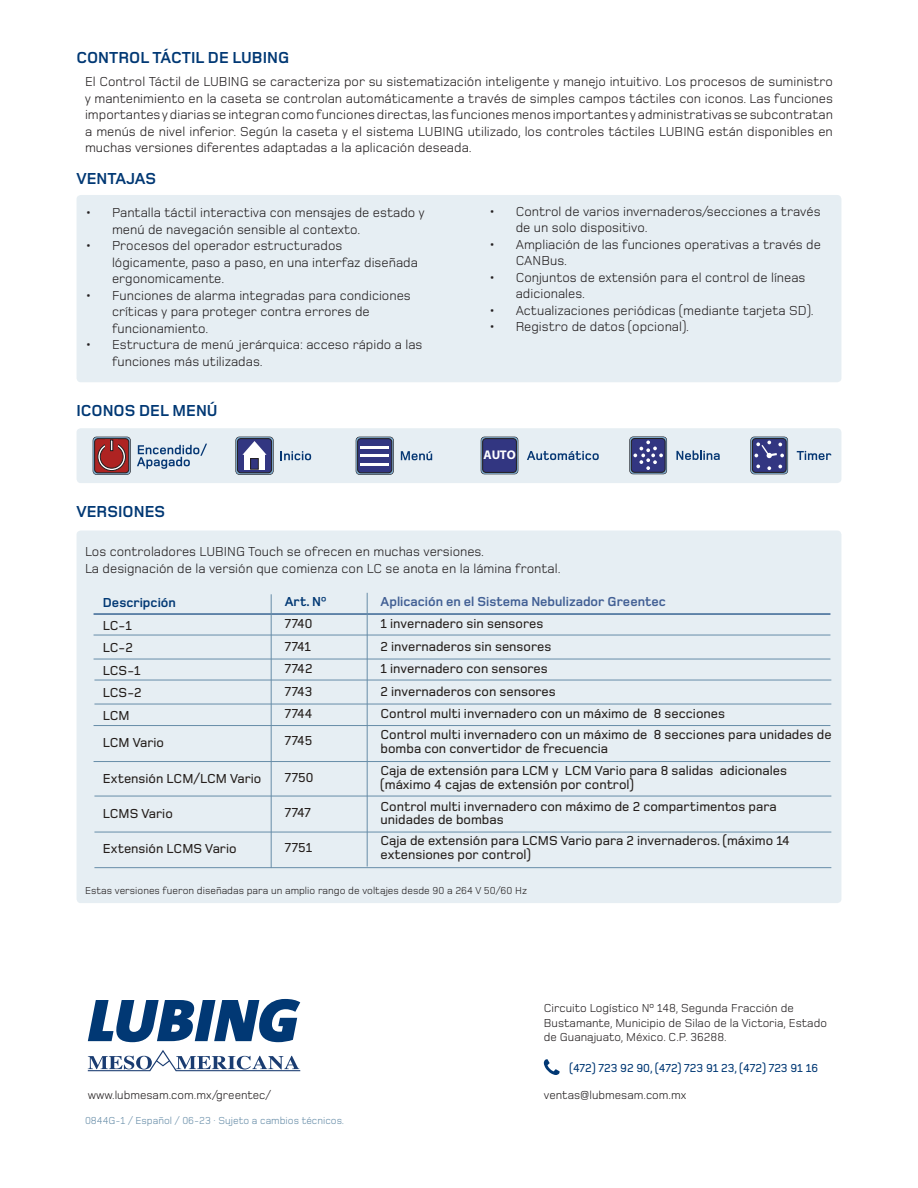
<style>
.page{position:relative;width:918px;height:1188px;background:#fff}
.page>*{position:absolute;margin:0;border:0;box-sizing:border-box;transform-origin:0 0}
.t1{font:700 16.5px "Foundry Monoline";color:#013874}
.t2{font:13.5px/16.5px "Foundry Monoline";color:#231f20}
.t3{font:500 13.5px/13.5px "Foundry Monoline";color:#241e1b}
.t4{font:700 13.5px "Foundry Monoline";color:#415f94}
.t5{font:700 13.5px "Foundry Monoline";color:#013874}
.t6{font:700 12.6px "Myriad Pro";color:#fff}
.t7{font:12px/14.4px "Foundry Monoline";color:#231f20}
.t8{font:500 12px "Foundry Monoline";color:#013874}
.t9{font:10.5px "Foundry Monoline";color:#231f20}
.t10{font:10.5px "Foundry Monoline";color:#678da8}
</style>
<div class="page">
<div style="left:77px;top:195px;width:764px;height:187px;background:#e6eef3;border-radius:4px"></div>
<div style="left:77px;top:428px;width:764px;height:55px;background:#e6eef3;border-radius:4px"></div>
<div style="left:77px;top:531px;width:764px;height:372px;background:#e6eef3;border-radius:4px"></div>
<hr style="left:94px;top:613px;width:736px;height:2px;background:#013874">
<hr style="left:94px;top:635px;width:736px;height:1px;background:#678da8">
<hr style="left:94px;top:725px;width:736px;height:1px;background:#678da8">
<hr style="left:94px;top:659px;width:736px;height:1px;background:#678da8">
<hr style="left:94px;top:761px;width:736px;height:1px;background:#678da8">
<hr style="left:367px;top:593px;width:1px;height:274px;background:#678da8">
<svg style="left:481px;top:437px;width:37px;height:37px"></svg>
<svg style="left:235px;top:437px;width:39px;height:38px"></svg>
<div style="left:244px;top:453px;width:21px;height:16px;background:#fff"></div>
<div style="left:251px;top:459px;width:7px;height:10px;background:#323681"></div>
<svg style="left:356px;top:437px;width:38px;height:38px"></svg>
<hr style="left:360px;top:446px;width:29px;height:3px;background:#fff">
<hr style="left:360px;top:454px;width:29px;height:3px;background:#fff">
<hr style="left:360px;top:463px;width:29px;height:3px;background:#fff">
<svg style="left:93px;top:437px;width:38px;height:38px"></svg>
<svg style="left:629px;top:436px;width:38px;height:38px"></svg>
<svg style="left:750px;top:437px;width:38px;height:37px"></svg>
<svg style="left:527px;top:451px;width:72px;height:9px"></svg>
<svg style="left:281px;top:451px;width:30px;height:9px"></svg>
<svg style="left:401px;top:451px;width:31px;height:9px"></svg>
<svg style="left:137px;top:444px;width:70px;height:25px"></svg>
<svg style="left:676px;top:450px;width:44px;height:10px"></svg>
<svg style="left:797px;top:451px;width:34px;height:9px"></svg>
<hr style="left:94px;top:680px;width:737px;height:1px;background:#678da8">
<hr style="left:94px;top:796px;width:737px;height:1px;background:#678da8">
<hr style="left:94px;top:867px;width:737px;height:1px;background:#678da8">
<hr style="left:94px;top:704px;width:737px;height:1px;background:#678da8">
<hr style="left:94px;top:832px;width:737px;height:1px;background:#678da8">
<hr style="left:271px;top:594px;width:1px;height:274px;background:#678da8">
<svg style="left:544px;top:1059px;width:16px;height:16px"></svg>
<svg style="left:88px;top:999px;width:212px;height:43px"></svg>
<svg style="left:88px;top:1050px;width:212px;height:21px"></svg>
<p class="t1" style="left:77px;top:49px;width:214px">CONTROL TÁCTIL DE LUBING</p>
<p class="t2" style="left:85px;top:73px;width:749px;text-align:justify">El Control Táctil de LUBING se caracteriza por su sistematización inteligente y manejo intuitivo. Los procesos de suministro y mantenimiento en la caseta se controlan automáticamente a través de simples campos táctiles con iconos. Las funciones importantes y diarias se integran como funciones directas, las funciones menos importantes y administrativas se subcontratan a menús de nivel inferior. Según la caseta y el sistema LUBING utilizado, los controles táctiles LUBING están disponibles en muchas versiones diferentes adaptadas a la aplicación deseada.</p>
<p class="t1" style="left:77px;top:170px;width:81px">VENTAJAS</p>
<p class="t2" style="left:112px;top:204px;width:314px;text-indent:-27px">• Pantalla táctil interactiva con mensajes de estado y menú de navegación sensible al contexto.</p>
<p class="t2" style="left:112px;top:237px;width:307px;text-indent:-27px">• Procesos del operador estructurados lógicamente, paso a paso, en una interfaz diseñada ergonomicamente.</p>
<p class="t2" style="left:112px;top:287px;width:300px;text-indent:-27px">• Funciones de alarma integradas para condiciones críticas y para proteger contra errores de funcionamiento.</p>
<p class="t2" style="left:112px;top:336px;width:312px;text-indent:-27px">• Estructura de menú jerárquica: acceso rápido a las funciones más utilizadas.</p>
<p class="t1" style="left:77px;top:402px;width:143px">ICONOS DEL MENÚ</p>
<p class="t2" style="left:516px;top:203px;width:306px;text-indent:-27px">• Control de varios invernaderos/secciones a través de un solo dispositivo.</p>
<p class="t2" style="left:516px;top:236px;width:307px;text-indent:-27px">• Ampliación de las funciones operativas a través de<br>CANBus.</p>
<p class="t2" style="left:516px;top:269px;width:291px;text-indent:-27px">• Conjuntos de extensión para el control de líneas adicionales.</p>
<p class="t2" style="left:489px;top:302px;width:326px">• Actualizaciones periódicas (mediante tarjeta SD).</p>
<p class="t2" style="left:489px;top:318px;width:202px">• Registro de datos (opcional).</p>
<p class="t6" style="left:483px;top:448px;width:34px">AUTO</p>
<p class="t1" style="left:77px;top:503px;width:90px">VERSIONES</p>
<p class="t2" style="left:85px;top:543px;width:401px">Los controladores LUBING Touch se ofrecen en muchas versiones.</p>
<p class="t2" style="left:85px;top:560px;width:477px">La designación de la versión que comienza con LC se anota en la lámina frontal.</p>
<p class="t5" style="left:103px;top:596px;width:75px">Descripción</p>
<p class="t3" style="left:103px;top:619px;width:30px">LC-1</p>
<p class="t3" style="left:103px;top:641px;width:32px">LC-2</p>
<p class="t3" style="left:103px;top:664px;width:39px">LCS-1</p>
<p class="t3" style="left:103px;top:686px;width:40px">LCS-2</p>
<p class="t3" style="left:103px;top:709px;width:28px">LCM</p>
<p class="t3" style="left:103px;top:736px;width:63px">LCM Vario</p>
<p class="t3" style="left:103px;top:772px;width:160px">Extensión LCM/LCM Vario</p>
<p class="t3" style="left:103px;top:807px;width:71px">LCMS Vario</p>
<p class="t3" style="left:103px;top:842px;width:135px">Extensión LCMS Vario</p>
<p class="t5" style="left:285px;top:594px;width:43px">Art. Nº</p>
<p class="t3" style="left:285px;top:617px;width:29px">7740</p>
<p class="t3" style="left:285px;top:640px;width:28px">7741</p>
<p class="t3" style="left:285px;top:662px;width:29px">7742</p>
<p class="t3" style="left:285px;top:685px;width:29px">7743</p>
<p class="t3" style="left:285px;top:707px;width:29px">7744</p>
<p class="t3" style="left:285px;top:734px;width:29px">7745</p>
<p class="t3" style="left:285px;top:770px;width:30px">7750</p>
<p class="t3" style="left:285px;top:806px;width:28px">7747</p>
<p class="t3" style="left:285px;top:840px;width:29px">7751</p>
<p class="t4" style="left:381px;top:594px;width:287px">Aplicación en el Sistema Nebulizador Greentec</p>
<p class="t3" style="left:381px;top:617px;width:164px">1 invernadero sin sensores</p>
<p class="t3" style="left:381px;top:640px;width:172px">2 invernaderos sin sensores</p>
<p class="t3" style="left:381px;top:662px;width:169px">1 invernadero con sensores</p>
<p class="t3" style="left:381px;top:685px;width:177px">2 invernaderos con sensores</p>
<p class="t3" style="left:381px;top:707px;width:346px">Control multi invernadero con un máximo de 8 secciones</p>
<p class="t3" style="left:381px;top:728px;width:453px">Control multi invernadero con un máximo de 8 secciones para unidades de bomba con convertidor de frecuencia</p>
<p class="t3" style="left:381px;top:764px;width:408px">Caja de extensión para LCM y LCM Vario para 8 salidas adicionales (máximo 4 cajas de extensión por control)</p>
<p class="t3" style="left:381px;top:800px;width:398px">Control multi invernadero con máximo de 2 compartimentos para unidades de bombas</p>
<p class="t3" style="left:381px;top:834px;width:411px">Caja de extensión para LCMS Vario para 2 invernaderos. (máximo 14 extensiones por control)</p>
<p class="t9" style="left:85px;top:885px;width:444px">Estas versiones fueron diseñadas para un amplio rango de voltajes desde 90 a 264 V 50/60 Hz</p>
<p class="t7" style="left:544px;top:1001px;width:285px">Circuito Logístico Nº 148, Segunda Fracción de<br>Bustamante, Municipio de Silao de la Victoria, Estado de Guanajuato, México. C.P. 36288.</p>
<p class="t8" style="left:569px;top:1061px;width:250px">(472) 723 92 90, (472) 723 91 23, (472) 723 91 16</p>
<p class="t7" style="left:88px;top:1088px;width:185px">www.lubmesam.com.mx/greentec/</p>
<p class="t7" style="left:544px;top:1088px;width:144px">ventas@lubmesam.com.mx</p>
<p class="t10" style="left:85px;top:1115px;width:261px">0844G-1 / Español / 06-23 · Sujeto a cambios técnicos.</p>
</div>
